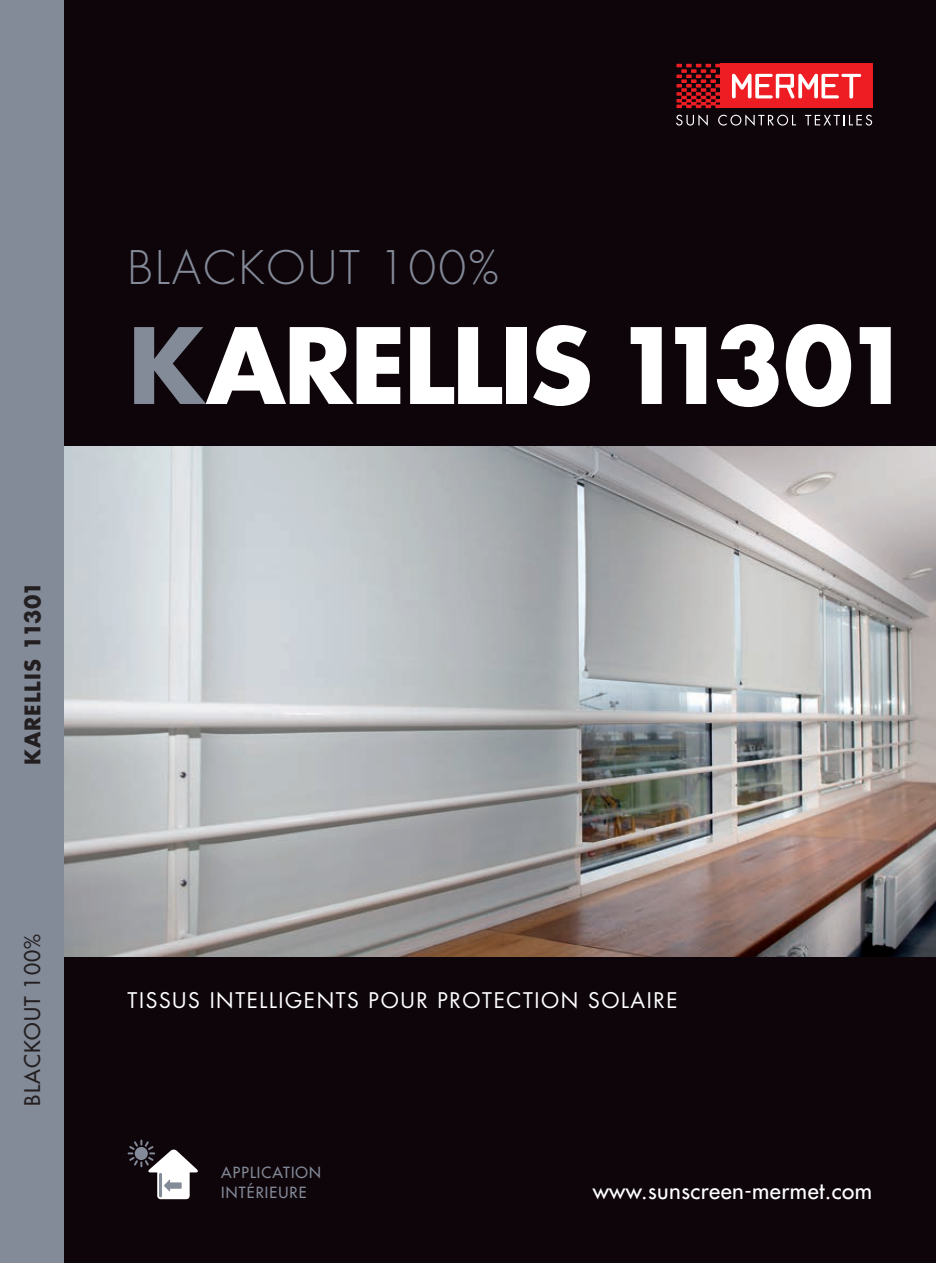
<style>
.page{position:relative;width:936px;height:1263px;background:#fff}
.page>*{position:absolute;margin:0;border:0;box-sizing:border-box;transform-origin:0 0}
.t1{font:700 102px "Futura";letter-spacing:-.025em;color:#fff}
.t2{font:300 45px "Futura";letter-spacing:.05em;color:#838a98}
.t3{font:22.5px "Futura";letter-spacing:.02em;color:#fff}
.t4{font:21px "Futura";letter-spacing:.075em;color:#fff}
.t5{font:700 21px "Futura";letter-spacing:.045em;color:#231f20}
.t6{font:21px "Futura";letter-spacing:.05em;color:#231f20}
.t7{font:15px "Futura";letter-spacing:.075em;color:#838a98}
.s1{color:#838a98}
</style>
<div class="page">
<div style="left:0;top:0;width:935px;height:1263px;background:#0e050a"></div>
<img style="left:64px;top:446px;width:871px;height:511px">
<div style="left:720px;top:64px;width:152px;height:44px;background:#ee1d23"></div>
<svg style="left:676px;top:64px;width:44px;height:44px"></svg>
<svg style="left:732px;top:74px;width:129px;height:24px"></svg>
<svg style="left:676px;top:114px;width:31px;height:12px"></svg>
<svg style="left:718px;top:114px;width:78px;height:12px"></svg>
<svg style="left:805px;top:115px;width:67px;height:11px"></svg>
<div style="left:0;top:0;width:64px;height:1263px;background:#838a98"></div>
<svg style="left:128px;top:1140px;width:70px;height:59px"></svg>
<p class="t5" style="left:18px;top:765px;width:185px;rotate:-90deg">KARELLIS 11301</p>
<p class="t6" style="left:19px;top:1106px;width:173px;rotate:-90deg">BLACKOUT 100%</p>
<p class="t2" style="left:128px;top:239px;width:372px">BLACKOUT 100%</p>
<p class="t1" style="left:128px;top:295px;width:787px"><span class="s1">K</span>ARELLIS 11301</p>
<p class="t4" style="left:128px;top:985px;width:551px">TISSUS INTELLIGENTS POUR PROTECTION SOLAIRE</p>
<p class="t7" style="left:221px;top:1163px;width:101px">APPLICATION</p>
<p class="t7" style="left:221px;top:1182px;width:87px">INTÉRIEURE</p>
<p class="t3" style="left:592px;top:1176px;width:281px">www.sunscreen-mermet.com</p>
</div>
